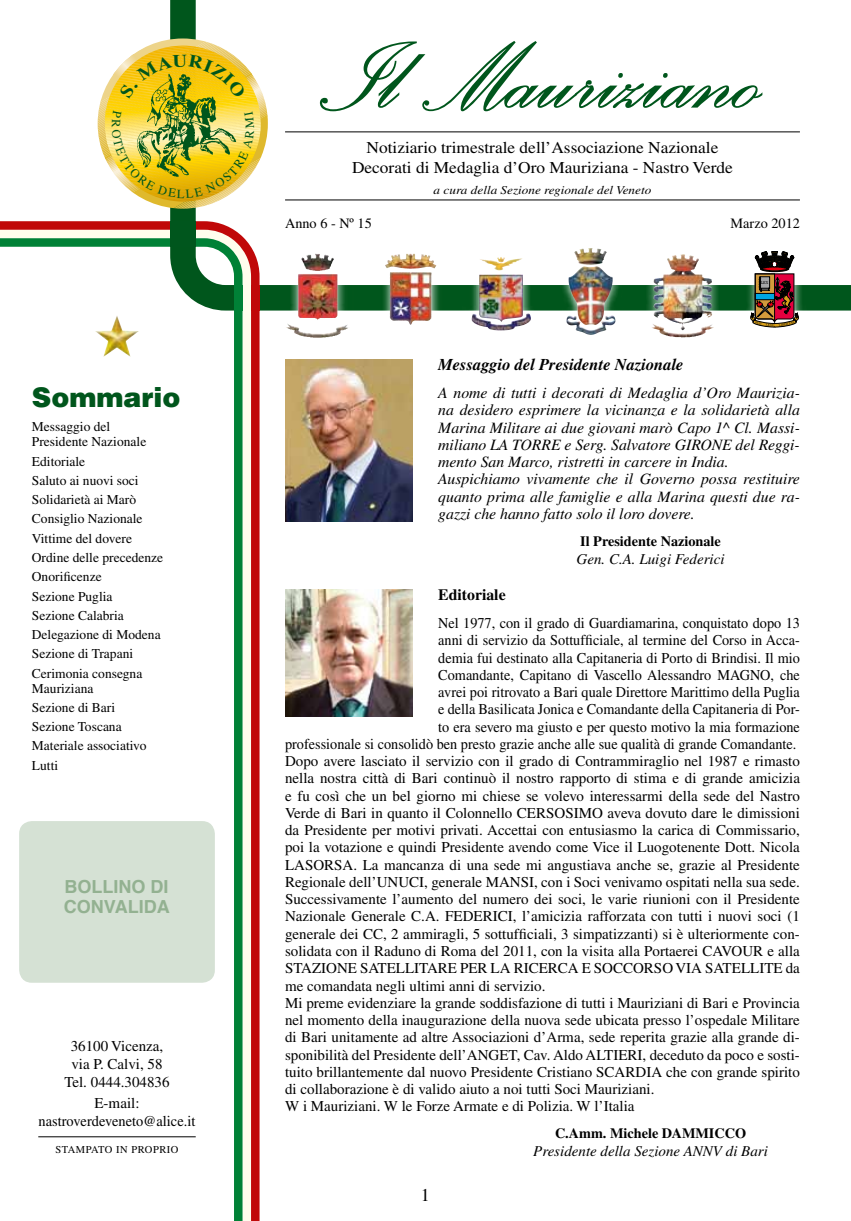
<style>
.page{position:relative;width:851px;height:1221px;background:#fff}
.page>*{position:absolute;margin:0;border:0;box-sizing:border-box;transform-origin:0 0}
.t1{font:600 123px "Palace Script";color:#00561c}
.t2{font:900 27px "Helvetica";color:#00561c}
.t3{font:700 18px/19.5px "Helvetica";color:#93b191}
.t4{font:18px "Times";color:#000}
.t5{font:16.5px/19.8px "Times";color:#000;text-align:center;scale:1.05 1}
.t6{font:italic 700 16.5px "Times";color:#000}
.t7{font:italic 15.75px/17.2px "Times";color:#000}
.t8{font:700 15.75px "Times";color:#000}
.t9{font:15px/18px "Times";color:#000;text-align:center}
.t10{font:15px "Times";color:#000;scale:.95 1}
.t11{font:italic 15px "Times";color:#000}
.t12{font:700 14.25px "Times";color:#000}
.t13{font:14.25px "Times";color:#000}
.t14{font:13.5px/19.2px "Times";color:#000}
.t15{font:italic 12px "Times";color:#000;scale:1.1 1}
.t16{font:10.5px "Times";letter-spacing:.05em;color:#000}
.t17{font:4.2px "Century";color:#000;scale:.88 1}
</style>
<div class="page">
<svg style="left:170px;top:0;width:680px;height:310px"></svg>
<svg style="left:0;top:221px;width:259px;height:999px"></svg>
<div style="left:251px;top:285px;width:8px;height:25px;background:#c00808"></div>
<div style="left:170px;top:230px;width:26px;height:8px;background:#00561d"></div>
<div style="left:170px;top:238px;width:26px;height:9px;background:#00561d"></div>
<div style="left:170px;top:221px;width:26px;height:9px;background:#00561d"></div>
<img style="left:276px;top:244px;width:78px;height:94px">
<img style="left:301px;top:254px;width:27px;height:17px">
<img style="left:375px;top:244px;width:67px;height:81px">
<img style="left:385px;top:254px;width:22px;height:14px">
<img style="left:462px;top:247px;width:77px;height:84px">
<img style="left:479px;top:257px;width:43px;height:6px">
<img style="left:557px;top:238px;width:66px;height:97px">
<svg style="left:580px;top:248px;width:11px;height:5px"></svg>
<img style="left:641px;top:245px;width:77px;height:93px">
<img style="left:666px;top:254px;width:17px;height:7px">
<svg style="left:741px;top:241px;width:65px;height:87px"></svg>
<svg style="left:750px;top:251px;width:48px;height:76px"></svg>
<hr style="left:38px;top:1136px;width:158px;height:1px;background:#000">
<hr style="left:285px;top:132px;width:514px;height:1px;background:#000">
<hr style="left:285px;top:200px;width:514px;height:1px;background:#000">
<img style="left:95px;top:315px;width:44px;height:42px">
<div style="left:19px;top:821px;width:196px;height:161px;background:#d5e1d4;border-radius:13px"></div>
<img style="left:285px;top:589px;width:127px;height:127px">
<img style="left:285px;top:359px;width:127px;height:162px">
<svg style="left:98px;top:38px;width:170px;height:171px"></svg>
<h2 class="t2" style="left:32px;top:379px;width:150px">Sommario</h2>
<p class="t14" style="left:32px;top:418px;width:116px;line-height:15.3px">Messaggio del<br>Presidente Nazionale</p>
<p class="t14" style="left:32px;top:451px;width:133px">Editoriale<br>Saluto ai nuovi soci<br>Solidarietà ai Marò<br>Consiglio Nazionale<br>Vittime del dovere<br>Ordine delle precedenze<br>Onorificenze<br>Sezione Puglia<br>Sezione Calabria<br>Delegazione di Modena<br>Sezione di Trapani<br>Cerimonia consegna</p>
<p class="t14" style="left:32px;top:678px;width:116px">Mauriziana<br>Sezione di Bari<br>Sezione Toscana<br>Materiale associativo<br>Lutti</p>
<p class="t3" style="left:64px;top:877px;width:107px">BOLLINO DI<br>CONVALIDA</p>
<p class="t9" style="left:64px;top:1036px;width:107px">36100 Vicenza, via P. Calvi, 58<br>Tel. 0444.304836</p>
<p class="t9" style="left:39px;top:1093px;width:158px">E-mail: nastroverdeveneto@alice.it</p>
<p class="t16" style="left:55px;top:1143px;width:124px">STAMPATO IN PROPRIO</p>
<h1 class="t1" style="left:322px;top:15px;width:441px">Il Mauriziano</h1>
<p class="t5" style="left:352px;top:138px;width:364px">Notiziario trimestrale dell’Associazione Nazionale<br>Decorati di Medaglia d’Oro Mauriziana - Nastro Verde</p>
<p class="t15" style="left:433px;top:184px;width:199px">a cura della Sezione regionale del Veneto</p>
<p class="t13" style="left:285px;top:215px;width:88px">Anno 6 - Nº 15</p>
<p class="t13" style="left:730px;top:215px;width:71px">Marzo 2012</p>
<p class="t17" style="left:761px;top:280px;width:9px">LEX</p>
<p class="t6" style="left:438px;top:355px;width:247px">Messaggio del Presidente Nazionale</p>
<p class="t7" style="left:438px;top:384px;width:363px">A nome di tutti i decorati di Medaglia d’Oro Maurizia&shy;na desidero esprimere la vicinanza e la solidarietà alla Marina Militare ai due giovani marò Capo 1^ Cl. Massi&shy;miliano LA TORRE e Serg. Salvatore GIRONE del Reggi&shy;mento San Marco, ristretti in carcere in India.<br>Auspichiamo vivamente che il Governo possa restituire quanto prima alle famiglie e alla Marina questi due ra&shy;gazzi che hanno fatto solo il loro dovere.</p>
<p class="t12" style="left:585px;top:533px;width:137px">l Presidente Nazionale</p>
<p class="t11" style="left:576px;top:551px;width:150px">Gen. C.A. Luigi Federici</p>
<p class="t8" style="left:438px;top:585px;width:69px">Editoriale</p>
<p class="t10" style="left:438px;top:614px;width:382px">Nel 1977, con il grado di Guardiamarina, conquistato dopo 13</p>
<p class="t10" style="left:438px;top:631px;width:382px">anni di servizio da Sottufficiale, al termine del Corso in Acca-</p>
<p class="t10" style="left:438px;top:649px;width:382px">demia fui destinato alla Capitaneria di Porto di Brindisi. Il mio</p>
<p class="t10" style="left:438px;top:666px;width:382px">Comandante, Capitano di Vascello Alessandro MAGNO, che</p>
<p class="t10" style="left:438px;top:683px;width:382px">avrei poi ritrovato a Bari quale Direttore Marittimo della Puglia</p>
<p class="t10" style="left:438px;top:700px;width:382px">e della Basilicata Jonica e Comandante della Capitaneria di Por-</p>
<p class="t10" style="left:438px;top:718px;width:382px">to era severo ma giusto e per questo motivo la mia formazione</p>
<p class="t10" style="left:285px;top:735px;width:539px">professionale si consolidò ben presto grazie anche alle sue qualità di grande Comandante.</p>
<p class="t9" style="left:285px;top:752px;width:516px">Dopo avere lasciato il servizio con il grado di Contrammiraglio nel 1987 e rimasto</p>
<p class="t9" style="left:285px;top:769px;width:516px">nella nostra città di Bari continuò il nostro rapporto di stima e di grande amicizia</p>
<p class="t9" style="left:285px;top:786px;width:516px">e fu così che un bel giorno mi chiese se volevo interessarmi della sede del Nastro</p>
<p class="t9" style="left:285px;top:803px;width:516px">Verde di Bari in quanto il Colonnello CERSOSIMO aveva dovuto dare le dimissioni</p>
<p class="t9" style="left:285px;top:821px;width:516px">da Presidente per motivi privati. Accettai con entusiasmo la carica di Commissario,</p>
<p class="t9" style="left:285px;top:838px;width:516px">poi la votazione e quindi Presidente avendo come Vice il Luogotenente Dott. Nicola</p>
<p class="t9" style="left:285px;top:855px;width:516px">LASORSA. La mancanza di una sede mi angustiava anche se, grazie al Presidente</p>
<p class="t9" style="left:285px;top:872px;width:516px">Regionale dell’UNUCI, generale MANSI, con i Soci venivamo ospitati nella sua sede.</p>
<p class="t9" style="left:285px;top:890px;width:516px">Successivamente l’aumento del numero dei soci, le varie riunioni con il Presidente</p>
<p class="t9" style="left:285px;top:907px;width:516px">Nazionale Generale C.A. FEDERICI, l’amicizia rafforzata con tutti i nuovi soci (1</p>
<p class="t9" style="left:285px;top:924px;width:516px">generale dei CC, 2 ammiragli, 5 sottufficiali, 3 simpatizzanti) si è ulteriormente con-</p>
<p class="t9" style="left:285px;top:941px;width:516px">solidata con il Raduno di Roma del 2011, con la visita alla Portaerei CAVOUR e alla</p>
<p class="t9" style="left:285px;top:959px;width:516px">STAZIONE SATELLITARE PER LA RICERCA E SOCCORSO VIA SATELLITE da</p>
<p class="t9" style="left:285px;top:976px;width:262px">me comandata negli ultimi anni di servizio.</p>
<p class="t9" style="left:285px;top:993px;width:516px">Mi preme evidenziare la grande soddisfazione di tutti i Mauriziani di Bari e Provincia</p>
<p class="t9" style="left:285px;top:1010px;width:516px">nel momento della inaugurazione della nuova sede ubicata presso l’ospedale Militare</p>
<p class="t9" style="left:285px;top:1028px;width:516px">di Bari unitamente ad altre Associazioni d’Arma, sede reperita grazie alla grande di-</p>
<p class="t9" style="left:285px;top:1045px;width:516px">sponibilità del Presidente dell’ANGET, Cav. Aldo ALTIERI, deceduto da poco e sosti-</p>
<p class="t9" style="left:285px;top:1062px;width:516px">tuito brillantemente dal nuovo Presidente Cristiano SCARDIA che con grande spirito</p>
<p class="t9" style="left:285px;top:1079px;width:371px">di collaborazione è di valido aiuto a noi tutti Soci Mauriziani.</p>
<p class="t9" style="left:285px;top:1097px;width:351px">W i Mauriziani. W le Forze Armate e di Polizia. W l’Italia</p>
<p class="t12" style="left:555px;top:1125px;width:192px">C.Amm. Michele DAMMICCO</p>
<p class="t11" style="left:533px;top:1143px;width:236px">Presidente della Sezione ANNV di Bari</p>
<p class="t4" style="left:421px;top:1184px;width:10px">1</p>
</div>
